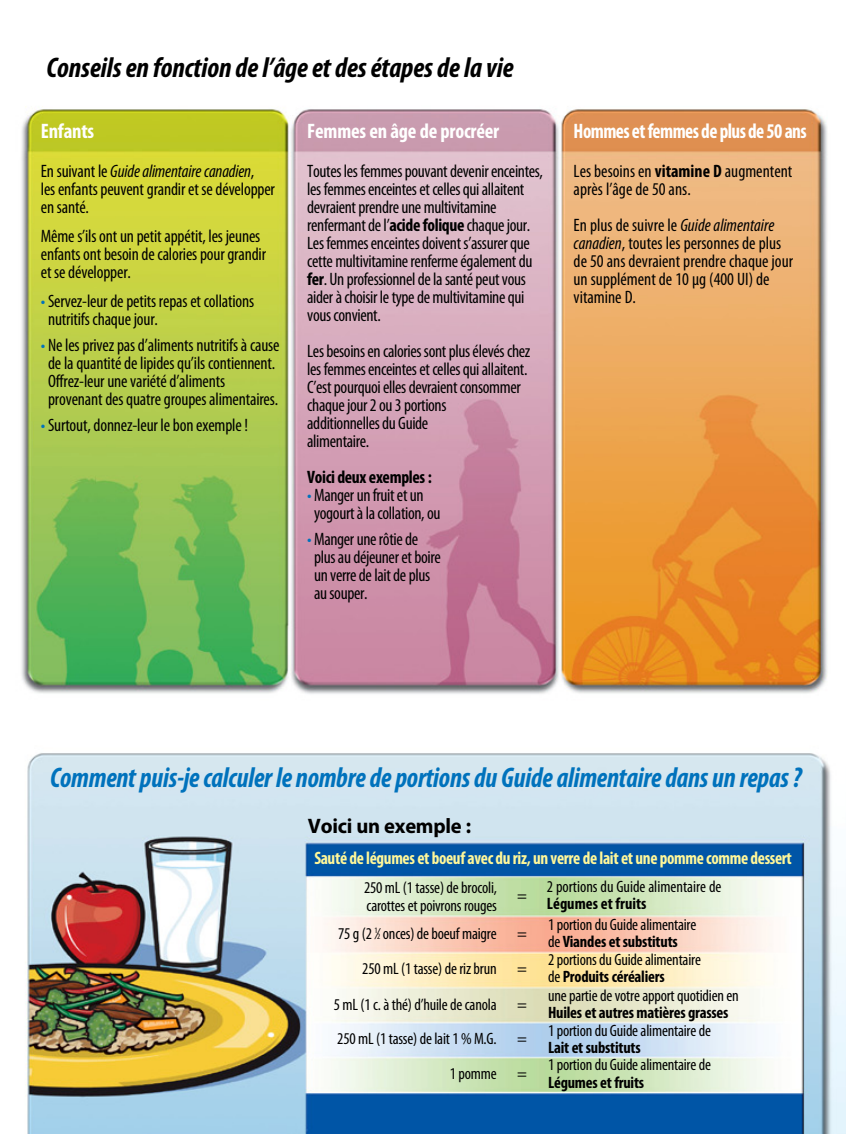
<style>
.page{position:relative;width:846px;height:1134px;background:#fff}
.page>*{position:absolute;margin:0;border:0;box-sizing:border-box;transform-origin:0 0}
.t1{font:italic 700 condensed 28.5px "Myriad Pro";letter-spacing:-.01em;color:#0072bc;scale:.95 1}
.t2{font:italic 700 condensed 28.5px "Myriad Pro";letter-spacing:-.005em;color:#000}
.t3{font:700 condensed 21px "Myriad Pro";letter-spacing:-.01em;color:#fff}
.t4{font:700 condensed 21px "Myriad Pro";letter-spacing:-.03em;color:#fff;scale:.92 1}
.t5{font:700 21px "Myriad Pro";letter-spacing:-.015em;color:#000}
.t6{font:condensed 18px/18px "Myriad Pro";letter-spacing:-.02em;color:#000}
.t7{font:condensed 18px/18px "Myriad Pro";color:#000}
.t8{font:700 condensed 18px "Myriad Pro";letter-spacing:-.02em;color:#fff799;scale:.95 1}
.t9{font:700 condensed 18px "Myriad Pro";letter-spacing:-.02em;color:#000}
.t10{font:condensed 16.5px/17.2px "Myriad Pro";letter-spacing:-.015em;color:#000}
.t11{font:700 condensed 16.5px "Myriad Pro";letter-spacing:-.015em;color:#000}
.t12{font:16.5px "Myriad Pro";color:#000}
.s1{font-style:italic}
.s2{color:#0072bc}
.s3{font-weight:700}
.s4{font-size:8.25px}
.s5{font-stretch:normal}
</style>
<div class="page">
<img style="left:21px;top:106px;width:824px;height:1028px">
<h1 class="t2" style="left:46px;top:50px;width:468px">Conseils en fonction de l’âge et des étapes de la vie</h1>
<p class="t3" style="left:41px;top:117px;width:55px">Enfants</p>
<p class="t6" style="left:41px;top:162px;width:235px">En suivant le <span class="s1">Guide alimentaire canadien</span>,<br>les enfants peuvent grandir et se développer en santé.</p>
<p class="t6" style="left:41px;top:227px;width:226px">Même s’ils ont un petit appétit, les jeunes enfants ont besoin de calories pour grandir et se développer.</p>
<p class="t6" style="left:48px;top:292px;width:207px;text-indent:-7px"><span class="s2">•</span> Servez-leur de petits repas et collations nutritifs chaque jour.</p>
<p class="t6" style="left:48px;top:336px;width:233px;text-indent:-7px"><span class="s2">•</span> Ne les privez pas d’aliments nutritifs à cause de la quantité de lipides qu’ils contiennent.<br>Offrez-leur une variété d’aliments provenant des quatre groupes alimentaires.</p>
<p class="t6" style="left:41px;top:416px;width:209px"><span class="s2">•</span> Surtout, donnez-leur le bon exemple !</p>
<p class="t3" style="left:307px;top:117px;width:193px">Femmes en âge de procréer</p>
<p class="t6" style="left:307px;top:162px;width:237px">Toutes les femmes pouvant devenir enceintes, les femmes enceintes et celles qui allaitent devraient prendre une multivitamine renfermant de l’<span class="s3">acide folique</span> chaque jour.<br>Les femmes enceintes doivent s’assurer que cette multivitamine renferme également du <span class="s3">fer</span>. Un professionnel de la santé peut vous aider à choisir le type de multivitamine qui vous convient.</p>
<p class="t6" style="left:307px;top:342px;width:224px">Les besoins en calories sont plus élevés chez les femmes enceintes et celles qui allaitent.<br>C’est pourquoi elles devraient consommer chaque jour 2 ou 3 portions<br>additionnelles du Guide<br>alimentaire.</p>
<p class="t9" style="left:307px;top:466px;width:126px">Voici deux exemples :</p>
<p class="t6" style="left:314px;top:486px;width:128px;text-indent:-7px"><span class="s2">•</span>Manger un fruit et un yogourt à la collation, ou</p>
<p class="t6" style="left:314px;top:530px;width:128px;text-indent:-7px"><span class="s2">•</span>Manger une rôtie de plus au déjeuner et boire un verre de lait de plus au souper.</p>
<p class="t4" style="left:573px;top:117px;width:255px">Hommes et femmes de plus de 50 ans</p>
<p class="t7" style="left:573px;top:162px;width:220px">Les besoins en <span class="s3">vitamine D</span> augmentent après l’âge de 50 ans.</p>
<p class="t7" style="left:573px;top:216px;width:221px">En plus de suivre le <span class="s1">Guide alimentaire canadien</span>, toutes les personnes de plus de 50 ans devraient prendre chaque jour un supplément de 10 µg (400 UI) de vitamine D.</p>
<h1 class="t1" style="left:50px;top:760px;width:792px">Comment puis-je calculer le nombre de portions du Guide alimentaire dans un repas ?</h1>
<p class="t5" style="left:308px;top:814px;width:165px">Voici un exemple :</p>
<p class="t8" style="left:314px;top:847px;width:504px">Sauté de légumes et boeuf avec du riz, un verre de lait et une pomme comme dessert</p>
<p class="t10" style="left:364px;top:879px;width:134px">250 mL (1 tasse) de brocoli, carottes et poivrons rouges</p>
<p class="t12" style="left:517px;top:886px;width:11px">=</p>
<p class="t10" style="left:546px;top:878px;width:176px">2 portions du Guide alimentaire de</p>
<p class="t11" style="left:546px;top:893px;width:101px">Légumes et fruits</p>
<p class="t10" style="left:338px;top:924px;width:190px">75 g (2 <sup>1</sup>⁄<span class="s4">2</span> onces) de boeuf maigre <span class="s5">=</span></p>
<p class="t10" style="left:547px;top:916px;width:150px">1 portion du Guide alimentaire de <span class="s3">Viandes et substituts</span></p>
<p class="t10" style="left:362px;top:959px;width:166px">250 mL (1 tasse) de riz brun <span class="s5">=</span></p>
<p class="t10" style="left:547px;top:951px;width:154px">2 portions du Guide alimentaire de <span class="s3">Produits céréaliers</span></p>
<p class="t10" style="left:334px;top:996px;width:194px">5 mL (1 c. à thé) d’huile de canola <span class="s5">=</span></p>
<p class="t10" style="left:547px;top:987px;width:192px">une partie de votre apport quotidien en</p>
<p class="t11" style="left:547px;top:1003px;width:182px">Huiles et autres matières grasses</p>
<p class="t10" style="left:337px;top:1030px;width:191px">250 mL (1 tasse) de lait 1 % M.G. <span class="s5">=</span></p>
<p class="t10" style="left:449px;top:1065px;width:79px">1 pomme <span class="s5">=</span></p>
<p class="t10" style="left:547px;top:1021px;width:164px">1 portion du Guide alimentaire de</p>
<p class="t11" style="left:547px;top:1037px;width:94px">Lait et substituts</p>
<p class="t10" style="left:547px;top:1056px;width:164px">1 portion du Guide alimentaire de</p>
<p class="t11" style="left:547px;top:1072px;width:98px">Légumes et fruits</p>
</div>
